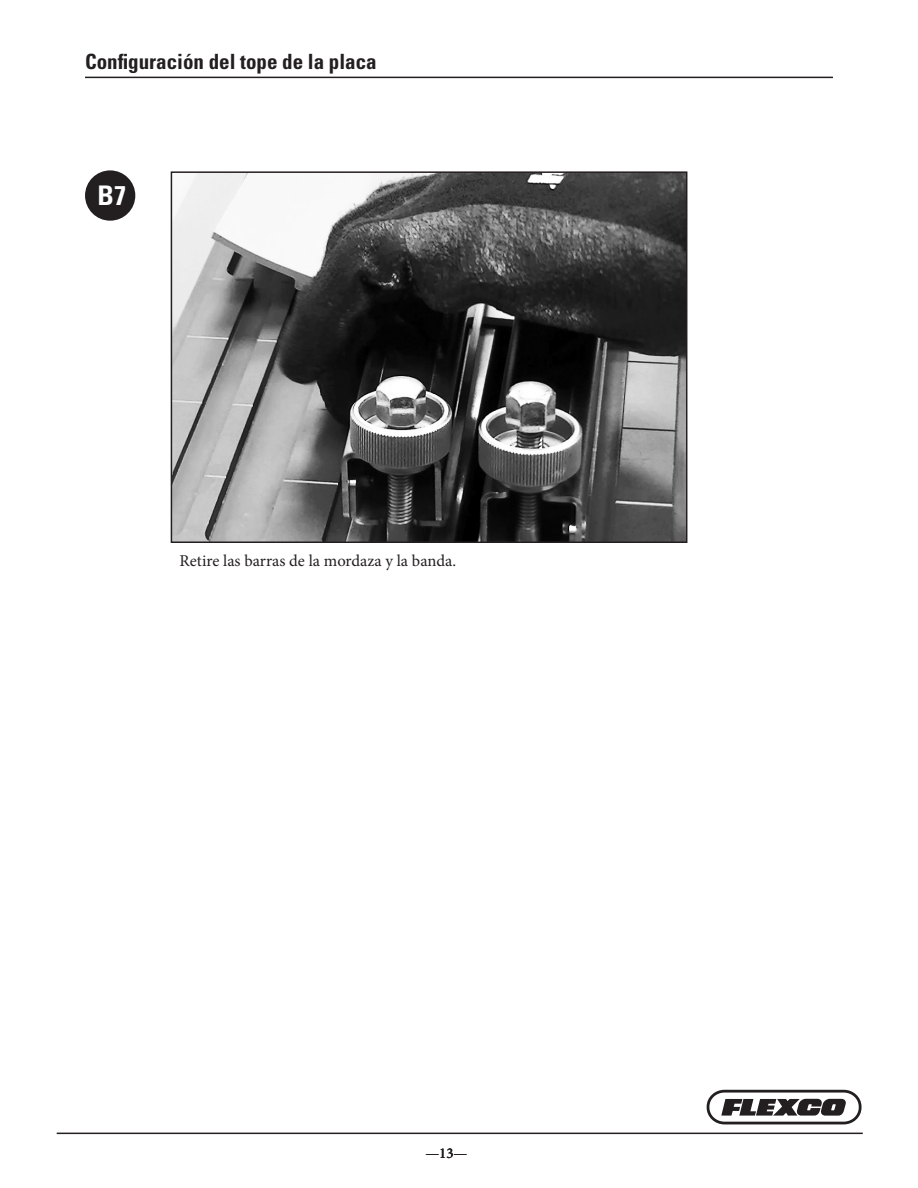
<style>
.page{position:relative;width:918px;height:1188px;background:#fff}
.page>*{position:absolute;margin:0;border:0;box-sizing:border-box;transform-origin:0 0}
.note_standalone{font:700 condensed 27px "Univers LT Std";color:#fff}
.SpreadHdr{font:700 condensed 21px "Univers LT Std";color:#231f20}
.bodycopy{font:16.5px "Minion Pro";color:#231f20}
.t1{font:15px "Minion Pro";color:#231f20}
</style>
<div class="page">
<svg style="left:707px;top:1090px;width:155px;height:34px"></svg>
<hr style="left:57px;top:1133px;width:806px;height:1px;background:#231f20">
<hr style="left:85px;top:77px;width:748px;height:1px;background:#231f20">
<div style="left:85px;top:170px;width:50px;height:51px;background:#231f20;border-radius:50%"></div>
<img style="left:174px;top:174px;width:510px;height:366px">
<div style="left:171px;top:171px;width:516px;height:372px;border:2px solid #231f20"></div>
<p class="SpreadHdr" style="left:85px;top:49px;width:293px">Configuración del tope de la placa</p>
<p class="note_standalone" style="left:98px;top:179px;width:30px">B7</p>
<p class="bodycopy" style="left:180px;top:550px;width:278px">Retire las barras de la mordaza y la banda.</p>
<p class="t1" style="left:425px;top:1144px;width:44px">—13—</p>
</div>
